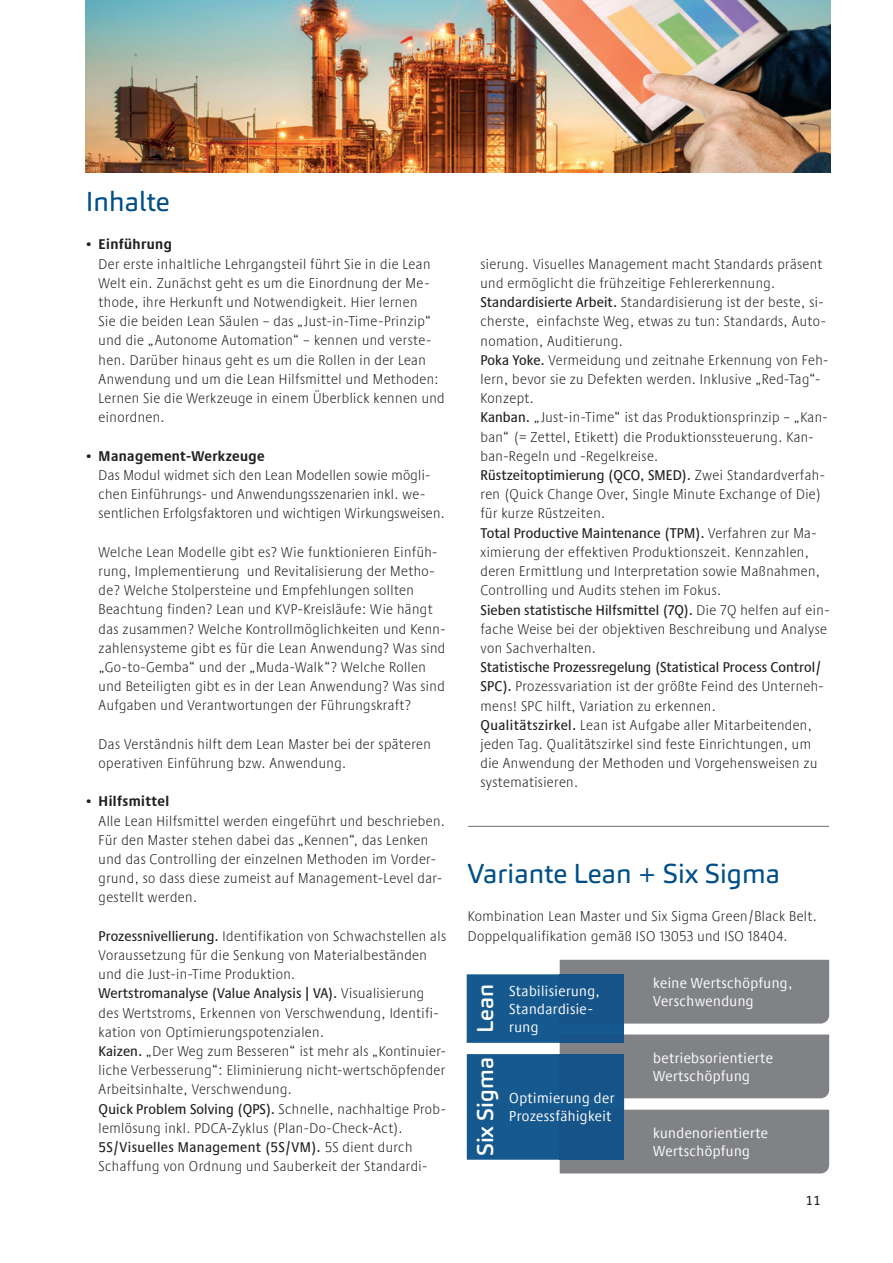
<style>
.page{position:relative;width:893px;height:1263px;background:#fff}
.page>*{position:absolute;margin:0;border:0;box-sizing:border-box;transform-origin:0 0}
.t1{font:27px "Carnas";color:#014f87}
.t2{font:500 22.5px "Carnas";color:#fff}
.t3{font:condensed 14.85px/18px "Praxis Next";letter-spacing:.03em;color:#fff}
.t4{font:300 condensed 14.55px/19.2px "Praxis Next";letter-spacing:.03em;color:#231f20}
.t5{font:700 condensed 14.55px "Praxis Next";letter-spacing:.03em;color:#231f20}
.t6{font:13.5px "Carnas";color:#231f20}
.s1{font-weight:500}
</style>
<div class="page">
<svg style="left:467px;top:960px;width:362px;height:213px;background:#6b8295"></svg>
<div style="left:560px;top:1034px;width:64px;height:9px;background:#155388"></div>
<div style="left:560px;top:974px;width:64px;height:49px;background:#155388"></div>
<hr style="left:468px;top:826px;width:361px;height:1px;background:#808285">
<img style="left:86px;top:0;width:744px;height:172px">
<h1 class="t1" style="left:86px;top:184px;width:85px">Inhalte</h1>
<p class="t5" style="left:86px;top:233px;width:87px">• Einführung</p>
<p class="t4" style="left:99px;top:254px;width:348px">Der erste inhaltliche Lehrgangsteil führt Sie in die Lean Welt ein. Zunächst geht es um die Einordnung der Me&shy;thode, ihre Herkunft und Notwendigkeit. Hier lernen<br>Sie die beiden Lean Säulen – das „Just-in-Time-Prinzip“ und die „Autonome Automation“ – kennen und verste&shy;hen. Darüber hinaus geht es um die Rollen in der Lean Anwendung und um die Lean Hilfsmittel und Methoden:<br>Lernen Sie die Werkzeuge in einem Überblick kennen und einordnen.</p>
<p class="t5" style="left:86px;top:444px;width:180px">• Management-Werkzeuge</p>
<p class="t4" style="left:99px;top:465px;width:348px">Das Modul widmet sich den Lean Modellen sowie mögli&shy;chen Einführungs- und Anwendungsszenarien inkl. we&shy;sentlichen Erfolgsfaktoren und wichtigen Wirkungsweisen.</p>
<p class="t4" style="left:99px;top:542px;width:348px">Welche Lean Modelle gibt es? Wie funktionieren Einfüh&shy;rung, Implementierung und Revitalisierung der Metho&shy;de? Welche Stolpersteine und Empfehlungen sollten Beachtung finden? Lean und KVP-Kreisläufe: Wie hängt das zusammen? Welche Kontrollmöglichkeiten und Kenn&shy;zahlensysteme gibt es für die Lean Anwendung? Was sind „Go-to-Gemba“ und der „Muda-Walk“? Welche Rollen und Beteiligten gibt es in der Lean Anwendung? Was sind Aufgaben und Verantwortungen der Führungskraft?</p>
<p class="t4" style="left:99px;top:734px;width:334px">Das Verständnis hilft dem Lean Master bei der späteren operativen Einführung bzw. Anwendung.</p>
<p class="t5" style="left:86px;top:790px;width:85px">• Hilfsmittel</p>
<p class="t4" style="left:99px;top:811px;width:348px">Alle Lean Hilfsmittel werden eingeführt und beschrieben.<br>Für den Master stehen dabei das „Kennen“, das Lenken und das Controlling der einzelnen Methoden im Vorder&shy;grund, so dass diese zumeist auf Management-Level dar&shy;gestellt werden.</p>
<p class="t4" style="left:99px;top:926px;width:349px"><span class="s1">Prozessnivellierung.</span> Identifikation von Schwachstellen als Voraussetzung für die Senkung von Materialbeständen und die Just-in-Time Produktion.<br><span class="s1">Wertstromanalyse (Value Analysis | VA).</span> Visualisierung des Wertstroms, Erkennen von Verschwendung, Identifi&shy;kation von Optimierungspotenzialen.<br><span class="s1">Kaizen.</span> „Der Weg zum Besseren“ ist mehr als „Kontinuier&shy;liche Verbesserung“: Eliminierung nicht-wertschöpfender Arbeitsinhalte, Verschwendung.<br><span class="s1">Quick Problem Solving (QPS).</span> Schnelle, nachhaltige Prob&shy;lemlösung inkl. PDCA-Zyklus (Plan-Do-Check-Act).<br><span class="s1">5S/Visuelles Management (5S/VM).</span> 5S dient durch Schaffung von Ordnung und Sauberkeit der Standardi-</p>
<p class="t4" style="left:480px;top:254px;width:350px">sierung. Visuelles Management macht Standards präsent und ermöglicht die frühzeitige Fehlererkennung.<br><span class="s1">Standardisierte Arbeit.</span> Standardisierung ist der beste, si&shy;cherste, einfachste Weg, etwas zu tun: Standards, Auto&shy;nomation, Auditierung.<br><span class="s1">Poka Yoke.</span> Vermeidung und zeitnahe Erkennung von Feh&shy;lern, bevor sie zu Defekten werden. Inklusive „Red-Tag“- Konzept.<br><span class="s1">Kanban.</span> „Just-in-Time“ ist das Produktionsprinzip – „Kan&shy;ban“ (= Zettel, Etikett) die Produktionssteuerung. Kan&shy;ban-Regeln und -Regelkreise.<br><span class="s1">Rüstzeitoptimierung (QCO, SMED).</span> Zwei Standardverfah&shy;ren (Quick Change Over, Single Minute Exchange of Die) für kurze Rüstzeiten.<br><span class="s1">Total Productive Maintenance (TPM).</span> Verfahren zur Ma&shy;ximierung der effektiven Produktionszeit. Kennzahlen, deren Ermittlung und Interpretation sowie Maßnahmen, Controlling und Audits stehen im Fokus.<br><span class="s1">Sieben statistische Hilfsmittel (7Q).</span> Die 7Q helfen auf ein&shy;fache Weise bei der objektiven Beschreibung und Analyse von Sachverhalten.</p>
<p class="t4" style="left:480px;top:657px;width:345px"><span class="s1">Statistische Prozessregelung (Statistical Process Control/ SPC).</span> Prozessvariation ist der größte Feind des Unterneh&shy;mens! SPC hilft, Variation zu erkennen.<br><span class="s1">Qualitätszirkel.</span> Lean ist Aufgabe aller Mitarbeitenden, jeden Tag. Qualitätszirkel sind feste Einrichtungen, um die Anwendung der Methoden und Vorgehensweisen zu systematisieren.</p>
<h1 class="t1" style="left:468px;top:856px;width:314px">Variante Lean + Six Sigma</h1>
<p class="t4" style="left:468px;top:906px;width:351px">Kombination Lean Master und Six Sigma Green/Black Belt.<br>Doppelqualifikation gemäß ISO 13053 und ISO 18404.</p>
<h2 class="t2" style="left:471px;top:1033px;width:51px;rotate:-90deg">Lean</h2>
<h2 class="t2" style="left:471px;top:1156px;width:101px;rotate:-90deg">Six Sigma</h2>
<p class="t3" style="left:509px;top:982px;width:92px">Stabilisierung,<br>Standardisie-</p>
<p class="t3" style="left:509px;top:1018px;width:31px">rung</p>
<p class="t3" style="left:509px;top:1089px;width:107px">Optimierung der<br>Prozessfähigkeit</p>
<p class="t3" style="left:653px;top:974px;width:141px">keine Wertschöpfung,<br>Verschwendung</p>
<p class="t3" style="left:653px;top:1048px;width:121px">betriebsorientierte<br>Wertschöpfung</p>
<p class="t3" style="left:653px;top:1124px;width:116px">kundenorientierte<br>Wertschöpfung</p>
<p class="t6" style="left:805px;top:1192px;width:17px">11</p>
</div>
